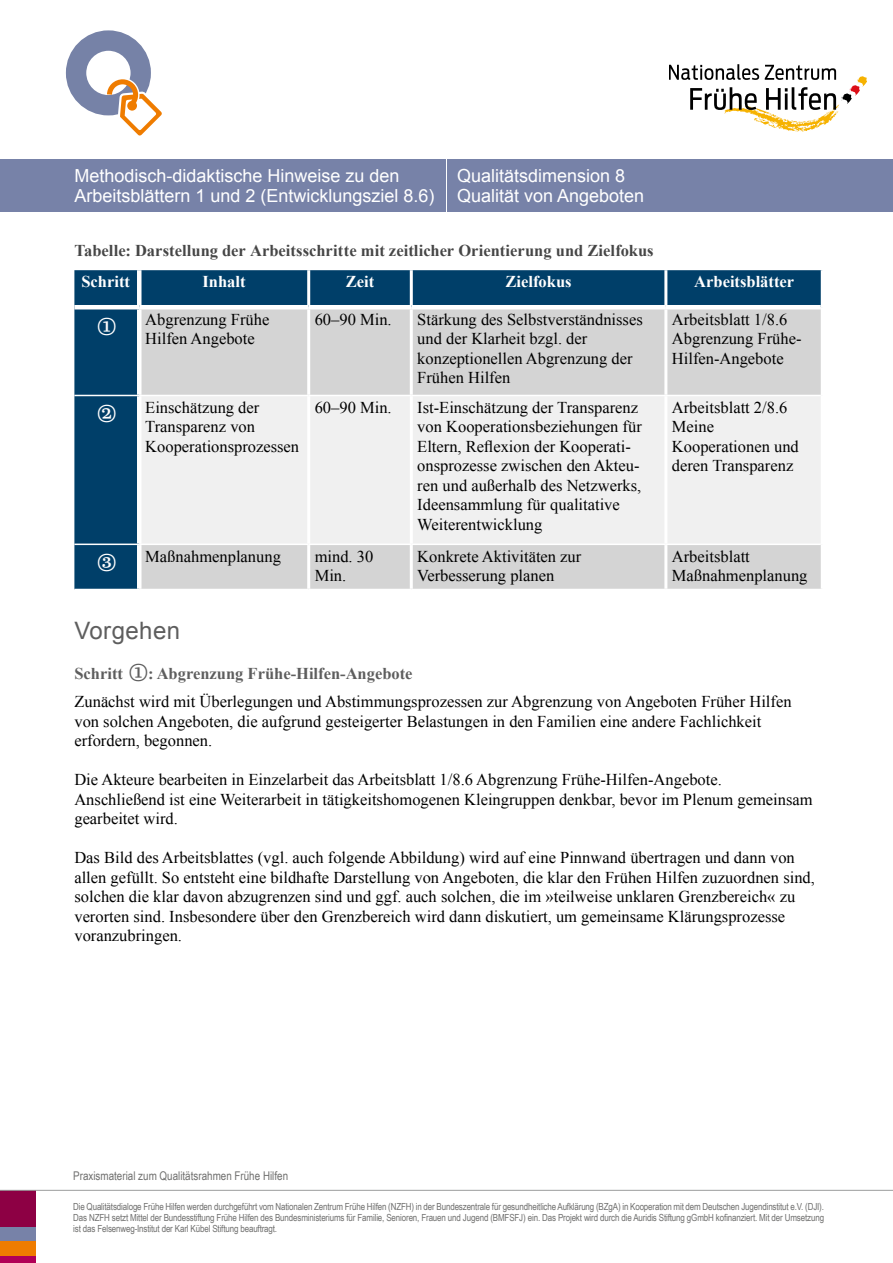
<style>
.page{position:relative;width:893px;height:1263px;background:#fff}
.page>*{position:absolute;margin:0;border:0;box-sizing:border-box;transform-origin:0 0}
.Tabellenzahl{font:28.2px "Abril Text Lt";color:#fff}
.t1{font:24px "Arial";letter-spacing:.02em;color:#5e5e5e}
.t2{font:18px/19.5px "Arial";color:#fff}
.p_Fließtext{font:16.5px/19.5px "Times New Roman";color:#000}
.Tabelle_Fliess{font:16.5px/19.5px "Times New Roman";color:#000}
.t3{font:700 16.5px "Times New Roman";color:#464646}
.Tabellenkopf{font:700 16.5px "Times New Roman";color:#fff}
.t4{font:700 16.5px "Times New Roman";color:#5e5e5e}
.t5{font:12px "Arial Narrow";color:#6f6f6e}
.t6{font:9.75px/11.2px "Arial Narrow";letter-spacing:-.015em;color:#6f6f6e;text-align:justify}
.s1{font-family:"Abril Text Lt";font-weight:400;font-size:28.2px}
</style>
<div class="page">
<div style="left:0;top:1255px;width:35px;height:8px;background:#b10057"></div>
<div style="left:0;top:1191px;width:35px;height:36px;background:#8d0044"></div>
<div style="left:0;top:1227px;width:35px;height:14px;background:#7782a8"></div>
<div style="left:0;top:1241px;width:35px;height:14px;background:#ef7c00"></div>
<hr style="left:0;top:1190px;width:893px;height:1px;background:#9c9d9d">
<svg style="left:669px;top:64px;width:198px;height:68px"></svg>
<div style="left:0;top:159px;width:893px;height:53px;background:#7782a8"></div>
<hr style="left:446px;top:147px;width:1px;height:74px;background:#fff">
<div style="left:66px;top:30px;width:85px;height:85px;border:20px solid #7682a7;border-radius:50%"></div>
<svg style="left:102px;top:72px;width:60px;height:64px"></svg>
<div style="left:127px;top:101px;width:10px;height:10px;background:#ef7c00;border-radius:50%"></div>
<div style="left:74px;top:270px;width:747px;height:319px;background:#003f69"></div>
<div style="left:142px;top:309px;width:679px;height:280px;background:#d4d4d4"></div>
<div style="left:142px;top:396px;width:679px;height:148px;background:#f0f0f0"></div>
<hr style="left:307px;top:270px;width:3px;height:35px;background:#fff">
<hr style="left:410px;top:270px;width:3px;height:35px;background:#fff">
<hr style="left:664px;top:270px;width:3px;height:35px;background:#fff">
<hr style="left:74px;top:305px;width:65px;height:4px;background:#fff">
<div style="left:137px;top:309px;width:5px;height:86px;background:#fff"></div>
<hr style="left:139px;top:305px;width:170px;height:4px;background:#fff">
<hr style="left:309px;top:305px;width:102px;height:4px;background:#fff">
<hr style="left:411px;top:305px;width:255px;height:4px;background:#fff">
<hr style="left:666px;top:305px;width:155px;height:4px;background:#fff">
<hr style="left:307px;top:309px;width:3px;height:86px;background:#fff">
<hr style="left:410px;top:309px;width:3px;height:86px;background:#fff">
<hr style="left:664px;top:309px;width:3px;height:86px;background:#fff">
<div style="left:137px;top:396px;width:5px;height:148px;background:#fff"></div>
<hr style="left:139px;top:395px;width:170px;height:1px;background:#fff">
<hr style="left:309px;top:395px;width:102px;height:1px;background:#fff">
<hr style="left:411px;top:395px;width:255px;height:1px;background:#fff">
<hr style="left:666px;top:395px;width:155px;height:1px;background:#fff">
<hr style="left:307px;top:396px;width:3px;height:148px;background:#fff">
<hr style="left:410px;top:396px;width:3px;height:148px;background:#fff">
<hr style="left:664px;top:396px;width:3px;height:148px;background:#fff">
<div style="left:137px;top:545px;width:5px;height:44px;background:#fff"></div>
<hr style="left:139px;top:544px;width:170px;height:1px;background:#fff">
<hr style="left:309px;top:544px;width:102px;height:1px;background:#fff">
<hr style="left:411px;top:544px;width:255px;height:1px;background:#fff">
<hr style="left:666px;top:544px;width:155px;height:1px;background:#fff">
<hr style="left:307px;top:545px;width:3px;height:44px;background:#fff">
<hr style="left:410px;top:545px;width:3px;height:44px;background:#fff">
<hr style="left:664px;top:545px;width:3px;height:44px;background:#fff">
<hr style="left:74px;top:544px;width:65px;height:1px;background:#fff">
<hr style="left:74px;top:395px;width:65px;height:1px;background:#fff">
<div style="left:137px;top:270px;width:5px;height:35px;background:#fff"></div>
<p class="t2" style="left:457px;top:166px;width:189px">Qualitätsdimension 8<br>Qualität von Angeboten</p>
<p class="t2" style="left:74px;top:166px;width:362px">Methodisch-didaktische Hinweise zu den<br>Arbeitsblättern 1 und 2 (Entwicklungsziel 8.6)</p>
<p class="t3" style="left:74px;top:239px;width:581px">Tabelle: Darstellung der Arbeitsschritte mit zeitlicher Orientierung und Zielfokus</p>
<p class="Tabellenkopf" style="left:81px;top:270px;width:50px">Schritt</p>
<p class="Tabellenkopf" style="left:202px;top:270px;width:45px">Inhalt</p>
<p class="Tabellenkopf" style="left:346px;top:270px;width:30px">Zeit</p>
<p class="Tabellenkopf" style="left:506px;top:270px;width:68px">Zielfokus</p>
<p class="Tabellenkopf" style="left:694px;top:270px;width:101px">Arbeitsblätter</p>
<p class="Tabellenzahl" style="left:96px;top:305px;width:24px">1</p>
<p class="Tabelle_Fliess" style="left:145px;top:309px;width:126px">Abgrenzung Frühe<br>Hilfen Angebote</p>
<p class="Tabelle_Fliess" style="left:315px;top:309px;width:79px">60–90 Min.</p>
<p class="Tabelle_Fliess" style="left:417px;top:309px;width:227px">Stärkung des Selbstverständnisses und der Klarheit bzgl. der konzeptionellen Abgrenzung der<br>Frühen Hilfen</p>
<p class="Tabelle_Fliess" style="left:672px;top:309px;width:131px">Arbeitsblatt 1/8.6<br>Abgrenzung Frühe-<br>Hilfen-Angebote</p>
<p class="Tabellenzahl" style="left:96px;top:392px;width:24px">2</p>
<p class="Tabelle_Fliess" style="left:145px;top:397px;width:155px">Einschätzung der<br>Transparenz von<br>Kooperationsprozessen</p>
<p class="Tabelle_Fliess" style="left:315px;top:397px;width:79px">60–90 Min.</p>
<p class="Tabelle_Fliess" style="left:417px;top:397px;width:226px">Ist-Einschätzung der Transparenz von Kooperationsbeziehungen für<br>Eltern, Reflexion der Kooperati&shy;onsprozesse zwischen den Akteu&shy;ren und außerhalb des Netzwerks,<br>Ideensammlung für qualitative<br>Weiterentwicklung</p>
<p class="Tabelle_Fliess" style="left:672px;top:397px;width:128px">Arbeitsblatt 2/8.6<br>Meine<br>Kooperationen und deren Transparenz</p>
<p class="Tabellenzahl" style="left:96px;top:541px;width:24px">3</p>
<p class="Tabelle_Fliess" style="left:145px;top:546px;width:137px">Maßnahmenplanung</p>
<p class="Tabelle_Fliess" style="left:315px;top:546px;width:60px">mind. 30<br>Min.</p>
<p class="Tabelle_Fliess" style="left:417px;top:546px;width:166px">Konkrete Aktivitäten zur<br>Verbesserung planen</p>
<p class="Tabelle_Fliess" style="left:672px;top:546px;width:137px">Arbeitsblatt<br>Maßnahmenplanung</p>
<h2 class="t1" style="left:74px;top:615px;width:107px">Vorgehen</h2>
<h3 class="t4" style="left:74px;top:662px;width:340px">Schritt <span class="s1">1</span>: Abgrenzung Frühe-Hilfen-Angebote</h3>
<p class="p_Fließtext" style="left:74px;top:691px;width:719px">Zunächst wird mit Überlegungen und Abstimmungsprozessen zur Abgrenzung von Angeboten Früher Hilfen von solchen Angeboten, die aufgrund gesteigerter Belastungen in den Familien eine andere Fachlichkeit erfordern, begonnen.</p>
<p class="p_Fließtext" style="left:74px;top:769px;width:740px">Die Akteure bearbeiten in Einzelarbeit das Arbeitsblatt 1/8.6 Abgrenzung Frühe-Hilfen-Angebote.<br>Anschließend ist eine Weiterarbeit in tätigkeitshomogenen Kleingruppen denkbar, bevor im Plenum gemeinsam gearbeitet wird.</p>
<p class="p_Fließtext" style="left:74px;top:847px;width:742px">Das Bild des Arbeitsblattes (vgl. auch folgende Abbildung) wird auf eine Pinnwand übertragen und dann von allen gefüllt. So entsteht eine bildhafte Darstellung von Angeboten, die klar den Frühen Hilfen zuzuordnen sind, solchen die klar davon abzugrenzen sind und ggf. auch solchen, die im »teilweise unklaren Grenzbereich« zu verorten sind. Insbesondere über den Grenzbereich wird dann diskutiert, um gemeinsame Klärungsprozesse voranzubringen.</p>
<p class="t5" style="left:73px;top:1166px;width:216px">Praxismaterial zum Qualitätsrahmen Frühe Hilfen</p>
<p class="t6" style="left:73px;top:1200px;width:752px">Die Qualitätsdialoge Frühe Hilfen werden durchgeführt vom Nationalen Zentrum Frühe Hilfen (NZFH) in der Bundeszentrale für gesundheitliche Aufklärung (BZgA) in Kooperation mit dem Deutschen Jugendinstitut e.V. (DJI).<br>Das NZFH setzt Mittel der Bundesstiftung Frühe Hilfen des Bundesministeriums für Familie, Senioren, Frauen und Jugend (BMFSFJ) ein. Das Projekt wird durch die Auridis Stiftung gGmbH kofinanziert. Mit der Umsetzung ist das Felsenweg-Institut der Karl Kübel Stiftung beauftragt.</p>
</div>
